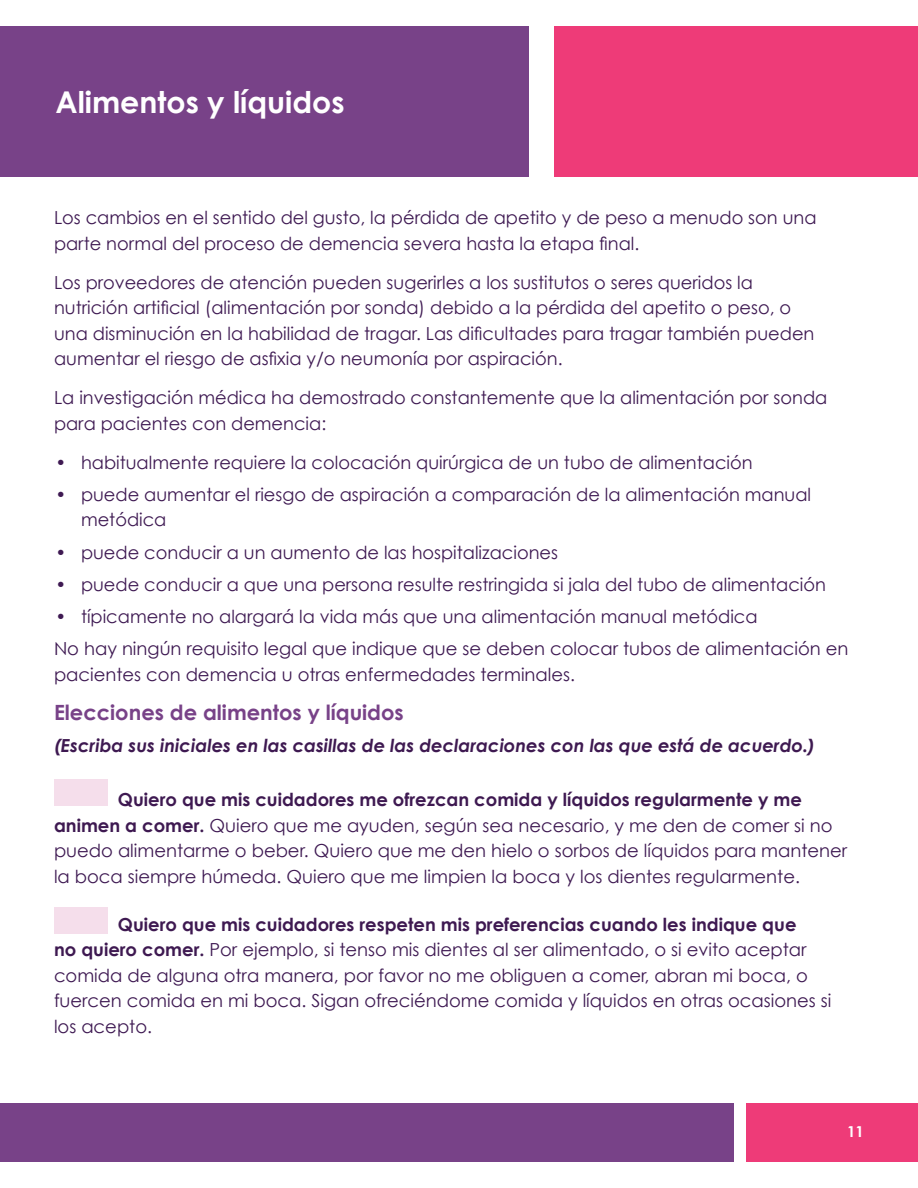
<style>
.page{position:relative;width:918px;height:1188px;background:#fff}
.page>*{position:absolute;margin:0;border:0;box-sizing:border-box;transform-origin:0 0}
.t1{font:700 30px "Century Gothic";color:#fff}
.t2{font:700 21px "Century Gothic";color:#784288}
.body{font:18px/25.5px "Century Gothic";color:#3e1952}
.body_with_tab{font:18px/25.5px "Century Gothic";color:#3e1952}
.t3{font:italic 700 18px "Century Gothic";color:#3e1951}
.t4{font:700 15px "Century Gothic";color:#fff}
.s1{font-weight:700;color:#3e1951}
</style>
<div class="page">
<div style="left:0;top:1103px;width:734px;height:59px;background:#784288"></div>
<div style="left:746px;top:1103px;width:172px;height:59px;background:#ee3b78"></div>
<div style="left:0;top:26px;width:529px;height:151px;background:#784288"></div>
<div style="left:554px;top:26px;width:364px;height:151px;background:#ee3b78"></div>
<div style="left:54px;top:779px;width:54px;height:27px;background:#f5deeb"></div>
<div style="left:54px;top:907px;width:54px;height:27px;background:#f5deeb"></div>
<p class="t1" style="left:56px;top:83px;width:291px">Alimentos y líquidos</p>
<p class="body" style="left:54px;top:204px;width:764px">Los cambios en el sentido del gusto, la pérdida de apetito y de peso a menudo son una parte normal del proceso de demencia severa hasta la etapa final.</p>
<p class="body" style="left:54px;top:269px;width:762px">Los proveedores de atención pueden sugerirles a los sustitutos o seres queridos la nutrición artificial (alimentación por sonda) debido a la pérdida del apetito o peso, o una disminución en la habilidad de tragar. Las dificultades para tragar también pueden aumentar el riesgo de asfixia y/o neumonía por aspiración.</p>
<p class="body" style="left:54px;top:384px;width:775px">La investigación médica ha demostrado constantemente que la alimentación por sonda para pacientes con demencia:</p>
<p class="body_with_tab" style="left:56px;top:449px;width:699px">• habitualmente requiere la colocación quirúrgica de un tubo de alimentación</p>
<p class="body_with_tab" style="left:81px;top:481px;width:732px;text-indent:-26px">• puede aumentar el riesgo de aspiración a comparación de la alimentación manual metódica</p>
<p class="body_with_tab" style="left:56px;top:539px;width:504px">• puede conducir a un aumento de las hospitalizaciones</p>
<p class="body_with_tab" style="left:56px;top:571px;width:772px">• puede conducir a que una persona resulte restringida si jala del tubo de alimentación</p>
<p class="body_with_tab" style="left:56px;top:603px;width:704px">• típicamente no alargará la vida más que una alimentación manual metódica</p>
<p class="body" style="left:54px;top:636px;width:796px">No hay ningún requisito legal que indique que se deben colocar tubos de alimentación en pacientes con demencia u otras enfermedades terminales.</p>
<p class="t2" style="left:54px;top:699px;width:351px">Elecciones de alimentos y líquidos</p>
<p class="t3" style="left:54px;top:734px;width:763px">(Escriba sus iniciales en las casillas de las declaraciones con las que está de acuerdo.)</p>
<p class="body" style="left:54px;top:786px;width:795px;text-indent:64px"><span class="s1">Quiero que mis cuidadores me ofrezcan comida y líquidos regularmente y me animen a comer.</span> Quiero que me ayuden, según sea necesario, y me den de comer si no puedo alimentarme o beber. Quiero que me den hielo o sorbos de líquidos para mantener la boca siempre húmeda. Quiero que me limpien la boca y los dientes regularmente.</p>
<p class="body" style="left:54px;top:911px;width:779px;text-indent:64px"><span class="s1">Quiero que mis cuidadores respeten mis preferencias cuando les indique que<br>no quiero comer.</span> Por ejemplo, si tenso mis dientes al ser alimentado, o si evito aceptar comida de alguna otra manera, por favor no me obliguen a comer, abran mi boca, o fuercen comida en mi boca. Sigan ofreciéndome comida y líquidos en otras ocasiones si los acepto.</p>
<p class="t4" style="left:847px;top:1122px;width:18px">11</p>
</div>
